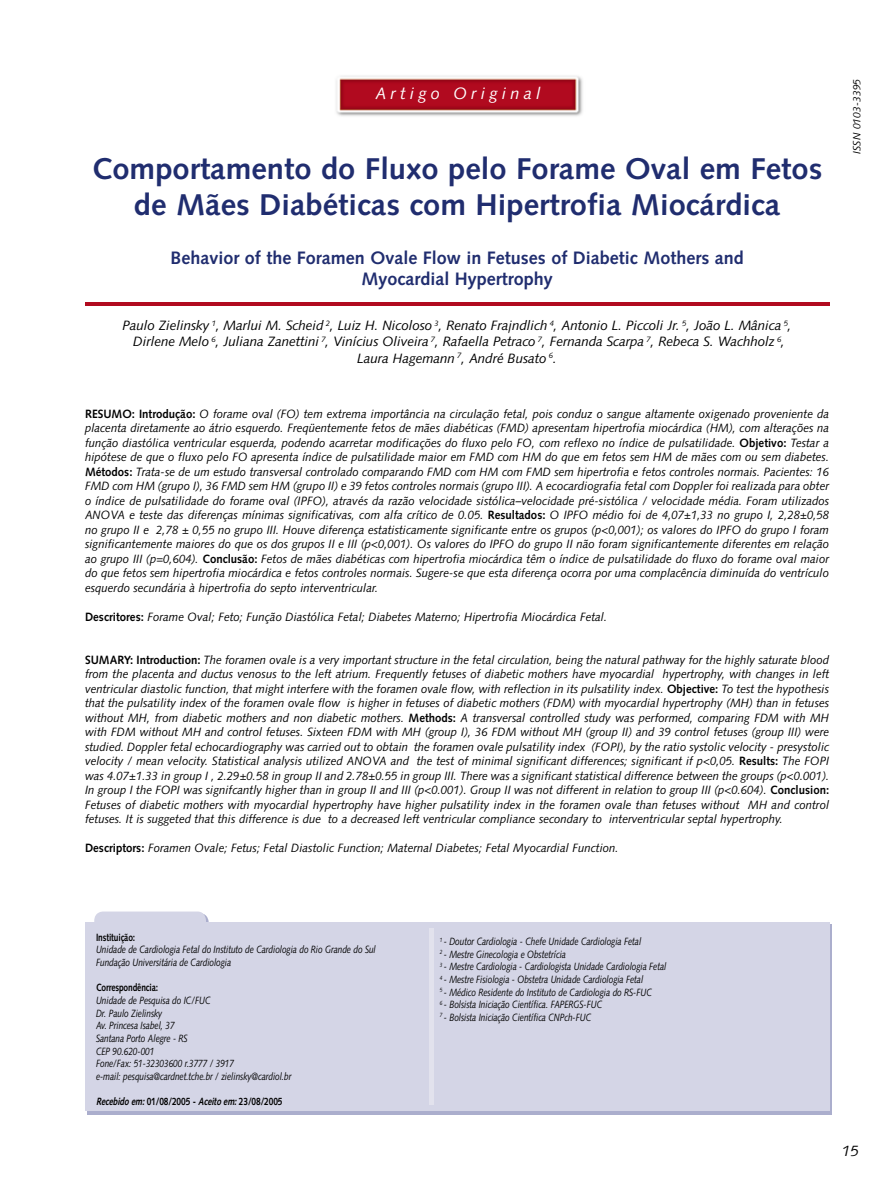
<style>
.page{position:relative;width:893px;height:1191px;background:#fff}
.page>*{position:absolute;margin:0;border:0;box-sizing:border-box;transform-origin:0 0}
.t1{font:700 30px/36.2px "Syntax";color:#202d6f;text-align:center}
.t2{font:700 18px/21.8px "Syntax";color:#202d6f;text-align:center}
.t3{font:italic 16.5px "Syntax";letter-spacing:.25em;color:#fff}
.t4{font:italic 15px "Syntax";color:#000}
.t5{font:italic 13.5px/16.2px "Syntax";letter-spacing:-.01em;color:#000;text-align:center}
.t6{font:italic 12px/14.4px "Syntax";color:#000;text-align:justify;scale:.95 1}
.t7{font:italic 10.5px/12.6px "Syntax";letter-spacing:-.015em;color:#000;scale:.8 1}
.t8{font:700 10.5px "Syntax";letter-spacing:-.015em;color:#000;scale:.8 1}
.t9{font:italic 10.5px "Syntax";letter-spacing:-.015em;color:#000}
.s1{font-weight:700;font-style:normal}
.s2{font-style:italic}
</style>
<div class="page">
<div style="left:94px;top:911px;width:112px;height:25px;background:#d4d5e6;border-radius:9px"></div>
<div style="left:85px;top:922px;width:744px;height:189px;background:#d4d5e6"></div>
<div style="left:429px;top:928px;width:5px;height:177px;background:#e2e2ed"></div>
<hr style="left:85px;top:302px;width:744px;height:3px;background:#b10a1f">
<img style="left:336px;top:76px;width:247px;height:40px">
<h3 class="t3" style="left:375px;top:84px;width:167px">Artigo Original</h3>
<h1 class="t1" style="left:92px;top:151px;width:732px">Comportamento do Fluxo pelo Forame Oval em Fetos de Mães Diabéticas com Hipertrofia Miocárdica</h1>
<h2 class="t2" style="left:170px;top:247px;width:575px">Behavior of the Foramen Ovale Flow in Fetuses of Diabetic Mothers and<br>Myocardial Hypertrophy</h2>
<p class="t5" style="left:123px;top:317px;width:671px">Paulo Zielinsky <sup>1</sup>, Marlui M. Scheid <sup>2</sup>, Luiz H. Nicoloso <sup>3</sup>, Renato Frajndlich <sup>4</sup>, Antonio L. Piccoli Jr. <sup>5</sup>, João L. Mânica <sup>5</sup>,<br>Dirlene Melo <sup>6</sup>, Juliana Zanettini <sup>7</sup>, Vinícius Oliveira <sup>7</sup>, Rafaella Petraco <sup>7</sup>, Fernanda Scarpa <sup>7</sup>, Rebeca S. Wachholz <sup>6</sup>,<br>Laura Hagemann <sup>7</sup>, André Busato <sup>6</sup>.</p>
<p class="t6" style="left:85px;top:406px;width:785px"><span class="s1">RESUMO: Introdução:</span> O forame oval (FO) tem extrema importância na circulação fetal, pois conduz o sangue altamente oxigenado proveniente da placenta diretamente ao átrio esquerdo. Freqüentemente fetos de mães diabéticas (FMD) apresentam hipertrofia miocárdica (HM), com alterações na função diastólica ventricular esquerda, podendo acarretar modificações do fluxo pelo FO, com reflexo no índice de pulsatilidade. <span class="s1">Objetivo:</span> Testar a hipótese de que o fluxo pelo FO apresenta índice de pulsatilidade maior em FMD com HM do que em fetos sem HM de mães com ou sem diabetes.<br><span class="s1">Métodos:</span> Trata-se de um estudo transversal controlado comparando FMD com HM com FMD sem hipertrofia e fetos controles normais. Pacientes: 16<br>FMD com HM (grupo I), 36 FMD sem HM (grupo II) e 39 fetos controles normais (grupo III). A ecocardiografia fetal com Doppler foi realizada para obter o índice de pulsatilidade do forame oval (IPFO), através da razão velocidade sistólica–velocidade pré-sistólica / velocidade média. Foram utilizados ANOVA e teste das diferenças mínimas significativas, com alfa crítico de 0.05. <span class="s1">Resultados:</span> O IPFO médio foi de 4,07±1,33 no grupo I, 2,28±0,58 no grupo II e 2,78 ± 0,55 no grupo III. Houve diferença estatisticamente significante entre os grupos (p&lt;0,001); os valores do IPFO do grupo I foram significantemente maiores do que os dos grupos II e III (p&lt;0,001). Os valores do IPFO do grupo II não foram significantemente diferentes em relação ao grupo III (p=0,604). <span class="s1">Conclusão:</span> Fetos de mães diabéticas com hipertrofia miocárdica têm o índice de pulsatilidade do fluxo do forame oval maior do que fetos sem hipertrofia miocárdica e fetos controles normais. Sugere-se que esta diferença ocorra por uma complacência diminuída do ventrículo esquerdo secundária à hipertrofia do septo interventricular.</p>
<p class="t6" style="left:85px;top:609px;width:551px"><span class="s1">Descritores:</span> Forame Oval; Feto; Função Diastólica Fetal; Diabetes Materno; Hipertrofia Miocárdica Fetal.</p>
<p class="t6" style="left:85px;top:652px;width:785px"><span class="s1">SUMARY: Introduction:</span> The foramen ovale is a very important structure in the fetal circulation, being the natural pathway for the highly saturate blood from the placenta and ductus venosus to the left atrium. Frequently fetuses of diabetic mothers have myocardial hypertrophy, with changes in left ventricular diastolic function, that might interfere with the foramen ovale flow, with reflection in its pulsatility index. <span class="s1">Objective:</span> To test the hypothesis that the pulsatility index of the foramen ovale flow is higher in fetuses of diabetic mothers (FDM) with myocardial hypertrophy (MH) than in fetuses without MH, from diabetic mothers and non diabetic mothers. <span class="s1">Methods:</span> A transversal controlled study was performed, comparing FDM with MH with FDM without MH and control fetuses. Sixteen FDM with MH (group I), 36 FDM without MH (group II) and 39 control fetuses (group III) were studied. Doppler fetal echocardiography was carried out to obtain the foramen ovale pulsatility index (FOPI), by the ratio systolic velocity - presystolic velocity / mean velocity. Statistical analysis utilized ANOVA and the test of minimal significant differences; significant if p&lt;0,05. <span class="s1">Results:</span> The FOPI was 4.07±1.33 in group I , 2.29±0.58 in group II and 2.78±0.55 in group III. There was a significant statistical difference between the groups (p&lt;0.001).<br>In group I the FOPI was signifcantly higher than in group II and III (p&lt;0.001). Group II was not different in relation to group III (p&lt;0.604). <span class="s1">Conclusion:<br></span>Fetuses of diabetic mothers with myocardial hypertrophy have higher pulsatility index in the foramen ovale than fetuses without MH and control fetuses. It is suggeted that this difference is due to a decreased left ventricular compliance secondary to interventricular septal hypertrophy.</p>
<p class="t6" style="left:85px;top:840px;width:563px"><span class="s1">Descriptors:</span> Foramen Ovale; Fetus; Fetal Diastolic Function; Maternal Diabetes; Fetal Myocardial Function.</p>
<p class="t9" style="left:850px;top:154px;width:77px;rotate:-90deg">ISSN 0103-3395</p>
<p class="t8" style="left:96px;top:931px;width:51px">Instituição:</p>
<p class="t7" style="left:96px;top:943px;width:351px">Unidade de Cardiologia Fetal do Instituto de Cardiologia do Rio Grande do Sul<br>Fundação Universitária de Cardiologia</p>
<p class="t8" style="left:96px;top:981px;width:79px">Correspondência:</p>
<p class="t7" style="left:96px;top:994px;width:246px">Unidade de Pesquisa do IC/FUC<br>Dr. Paulo Zielinsky<br>Av. Princesa Isabel, 37<br>Santana Porto Alegre - RS<br>CEP 90.620-001<br>Fone/Fax: 51-32303600 r.3777 / 3917<br>e-mail: pesquisa@cardnet.tche.br / zielinsky@cardiol.br</p>
<p class="t8" style="left:96px;top:1095px;width:235px"><span class="s2">Recebido em:</span>01/08/2005 - <span class="s2">Aceito em:</span>23/08/2005</p>
<p class="t7" style="left:440px;top:935px;width:285px"><sup>1</sup> - Doutor Cardiologia - Chefe Unidade Cardiologia Fetal<br><sup>2</sup> - Mestre Ginecologia e Obstetrícia<br><sup>3</sup> - Mestre Cardiologia - Cardiologista Unidade Cardiologia Fetal <sup>4</sup> - Mestre Fisiologia - Obstetra Unidade Cardiologia Fetal<br><sup>5</sup> - Médico Residente do Instituto de Cardiologia do RS-FUC<br><sup>6</sup> - Bolsista Iniciação Científica. FAPERGS-FUC<br><sup>7</sup> - Bolsista Iniciação Científica CNPch-FUC</p>
<p class="t4" style="left:842px;top:1142px;width:18px">15</p>
</div>
